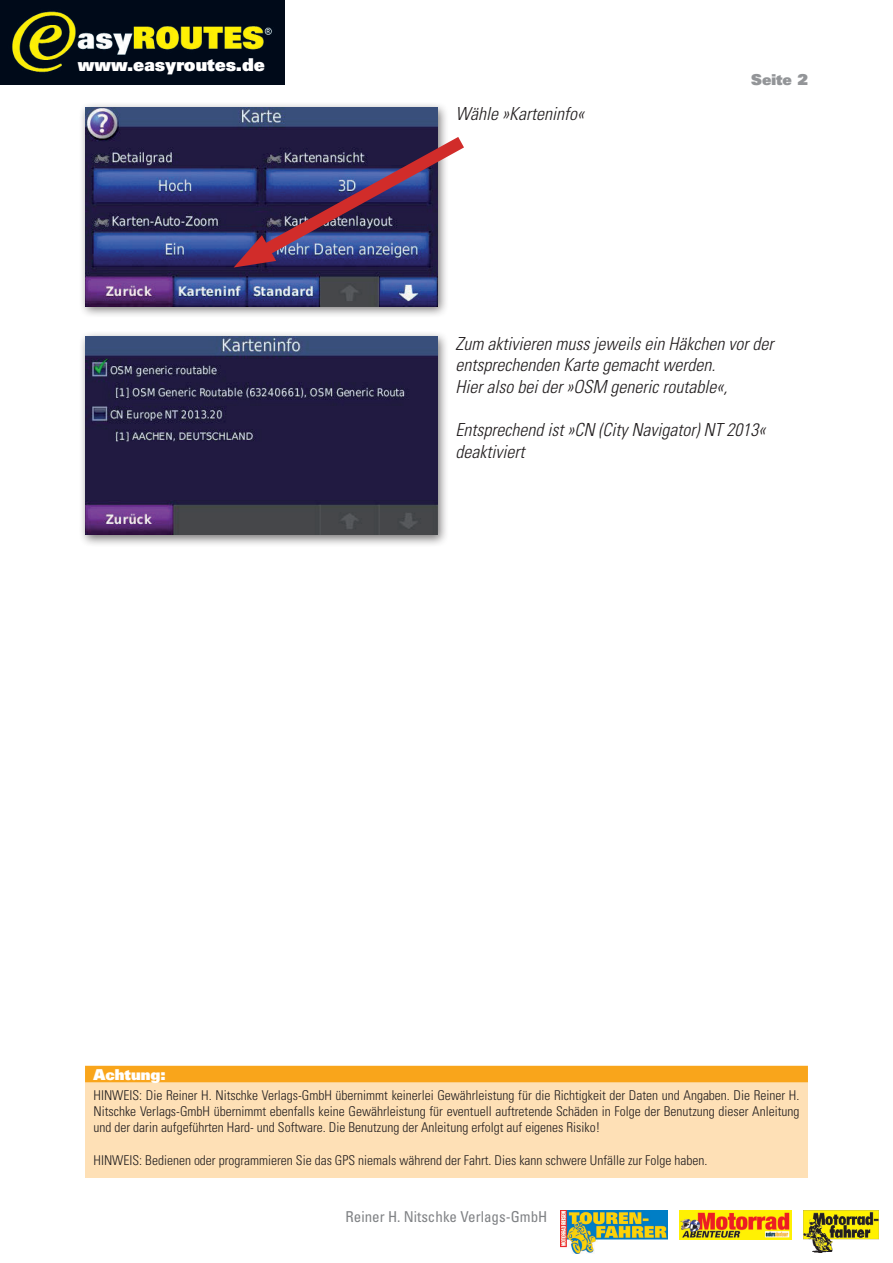
<style>
.page{position:relative;width:893px;height:1263px;background:#fff}
.page>*{position:absolute;margin:0;border:0;box-sizing:border-box;transform-origin:0 0}
.t1{font:italic 300 condensed 18px/21.6px "Univers LT Std";color:#231f20}
.t2{font:17.7px "Univers LT Std X Black";color:#fff}
.t3{font:condensed 15px "Univers LT Std";color:#808285}
.t4{font:15px "Univers LT Std X Black";color:#fff}
.t5{font:15px "Univers LT Std X Black";color:#939598}
.t6{font:300 condensed 13.5px/16.2px "Univers LT Std";color:#231f20;text-align:justify}
</style>
<div class="page">
<img style="left:0;top:0;width:285px;height:85px">
<img style="left:561px;top:1211px;width:106px;height:42px">
<img style="left:679px;top:1211px;width:112px;height:28px">
<img style="left:803px;top:1211px;width:75px;height:41px">
<div style="left:79px;top:101px;width:371px;height:217px;background:#231f20;opacity:.6"></div>
<img style="left:85px;top:107px;width:352px;height:199px">
<div style="left:79px;top:331px;width:371px;height:216px;background:#231f20;opacity:.6"></div>
<img style="left:85px;top:337px;width:352px;height:198px">
<svg style="left:234px;top:126px;width:230px;height:146px;background:#51456d"></svg>
<div style="left:85px;top:1069px;width:723px;height:109px;background:#fee0b6"></div>
<div style="left:85px;top:1066px;width:723px;height:16px;background:#f9a51b"></div>
<h2 class="t2" style="left:78px;top:53px;width:188px">www.easyroutes.de</h2>
<h1 class="t1" style="left:455px;top:103px;width:130px">Wähle »Karteninfo«</h1>
<p class="t5" style="left:751px;top:70px;width:58px">Seite 2</p>
<h1 class="t1" style="left:455px;top:333px;width:319px">Zum aktivieren muss jeweils ein Häkchen vor der entsprechenden Karte gemacht werden.<br>Hier also bei der »OSM generic routable«,</h1>
<h1 class="t1" style="left:455px;top:419px;width:311px">Entsprechend ist »CN (City Navigator) NT 2013« deaktiviert</h1>
<p class="t4" style="left:94px;top:1064px;width:74px">Achtung:</p>
<p class="t6" style="left:94px;top:1087px;width:707px">HINWEIS: Die Reiner H. Nitschke Verlags-GmbH übernimmt keinerlei Gewährleistung für die Richtigkeit der Daten und Angaben. Die Reiner H.<br>Nitschke Verlags-GmbH übernimmt ebenfalls keine Gewährleistung für eventuell auftretende Schäden in Folge der Benutzung dieser Anleitung und der darin aufgeführten Hard- und Software. Die Benutzung der Anleitung erfolgt auf eigenes Risiko!</p>
<p class="t6" style="left:94px;top:1152px;width:615px">HINWEIS: Bedienen oder programmieren Sie das GPS niemals während der Fahrt. Dies kann schwere Unfälle zur Folge haben.</p>
<p class="t3" style="left:345px;top:1207px;width:203px">Reiner H. Nitschke Verlags-GmbH</p>
</div>
